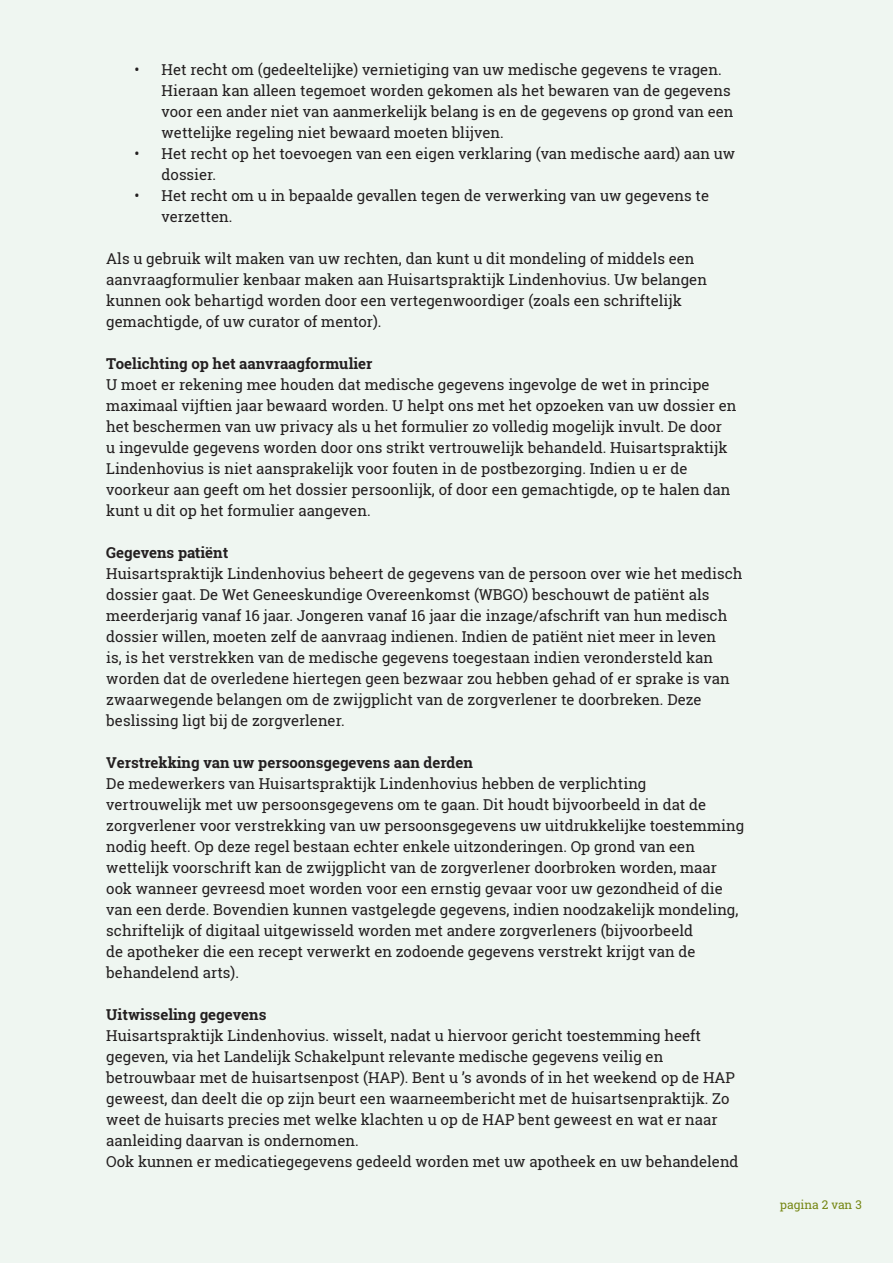
<style>
.page{position:relative;width:893px;height:1263px;background:#eff6f1}
.page>*{position:absolute;margin:0;border:0;box-sizing:border-box;transform-origin:0 0}
.t1{font:15px/21px "Roboto Slab";color:#231f20}
.t2{font:700 15px "Roboto Slab";color:#231f20}
.t3{font:12px "Roboto Slab";color:#768714}
</style>
<div class="page">
<p class="t1" style="left:162px;top:59px;width:573px;text-indent:-27px">• Het recht om (gedeeltelijke) vernietiging van uw medische gegevens te vragen.<br>Hieraan kan alleen tegemoet worden gekomen als het bewaren van de gegevens voor een ander niet van aanmerkelijk belang is en de gegevens op grond van een wettelijke regeling niet bewaard moeten blijven.</p>
<p class="t1" style="left:162px;top:143px;width:575px;text-indent:-27px">• Het recht op het toevoegen van een eigen verklaring (van medische aard) aan uw dossier.</p>
<p class="t1" style="left:162px;top:185px;width:549px;text-indent:-27px">• Het recht om u in bepaalde gevallen tegen de verwerking van uw gegevens te verzetten.</p>
<p class="t1" style="left:106px;top:248px;width:602px">Als u gebruik wilt maken van uw rechten, dan kunt u dit mondeling of middels een aanvraagformulier kenbaar maken aan Huisartspraktijk Lindenhovius. Uw belangen kunnen ook behartigd worden door een vertegenwoordiger (zoals een schriftelijk gemachtigde, of uw curator of mentor).</p>
<p class="t2" style="left:106px;top:353px;width:268px">Toelichting op het aanvraagformulier</p>
<p class="t1" style="left:106px;top:374px;width:632px">U moet er rekening mee houden dat medische gegevens ingevolge de wet in principe maximaal vijftien jaar bewaard worden. U helpt ons met het opzoeken van uw dossier en het beschermen van uw privacy als u het formulier zo volledig mogelijk invult. De door<br>u ingevulde gegevens worden door ons strikt vertrouwelijk behandeld. Huisartspraktijk Lindenhovius is niet aansprakelijk voor fouten in de postbezorging. Indien u er de voorkeur aan geeft om het dossier persoonlijk, of door een gemachtigde, op te halen dan kunt u dit op het formulier aangeven.</p>
<p class="t2" style="left:106px;top:542px;width:124px">Gegevens patiënt</p>
<p class="t1" style="left:106px;top:563px;width:638px">Huisartspraktijk Lindenhovius beheert de gegevens van de persoon over wie het medisch dossier gaat. De Wet Geneeskundige Overeenkomst (WBGO) beschouwt de patiënt als meerderjarig vanaf 16 jaar. Jongeren vanaf 16 jaar die inzage/afschrift van hun medisch dossier willen, moeten zelf de aanvraag indienen. Indien de patiënt niet meer in leven<br>is, is het verstrekken van de medische gegevens toegestaan indien verondersteld kan worden dat de overledene hiertegen geen bezwaar zou hebben gehad of er sprake is van zwaarwegende belangen om de zwijgplicht van de zorgverlener te doorbreken. Deze beslissing ligt bij de zorgverlener.</p>
<p class="t2" style="left:106px;top:752px;width:368px">Verstrekking van uw persoonsgegevens aan derden</p>
<p class="t1" style="left:106px;top:773px;width:639px">De medewerkers van Huisartspraktijk Lindenhovius hebben de verplichting vertrouwelijk met uw persoonsgegevens om te gaan. Dit houdt bijvoorbeeld in dat de zorgverlener voor verstrekking van uw persoonsgegevens uw uitdrukkelijke toestemming nodig heeft. Op deze regel bestaan echter enkele uitzonderingen. Op grond van een wettelijk voorschrift kan de zwijgplicht van de zorgverlener doorbroken worden, maar ook wanneer gevreesd moet worden voor een ernstig gevaar voor uw gezondheid of die van een derde. Bovendien kunnen vastgelegde gegevens, indien noodzakelijk mondeling, schriftelijk of digitaal uitgewisseld worden met andere zorgverleners (bijvoorbeeld<br>de apotheker die een recept verwerkt en zodoende gegevens verstrekt krijgt van de behandelend arts).</p>
<p class="t2" style="left:106px;top:1004px;width:162px">Uitwisseling gegevens</p>
<p class="t1" style="left:106px;top:1025px;width:630px">Huisartspraktijk Lindenhovius. wisselt, nadat u hiervoor gericht toestemming heeft gegeven, via het Landelijk Schakelpunt relevante medische gegevens veilig en betrouwbaar met de huisartsenpost (HAP). Bent u ’s avonds of in het weekend op de HAP geweest, dan deelt die op zijn beurt een waarneembericht met de huisartsenpraktijk. Zo weet de huisarts precies met welke klachten u op de HAP bent geweest en wat er naar aanleiding daarvan is ondernomen.</p>
<p class="t1" style="left:106px;top:1151px;width:634px">Ook kunnen er medicatiegegevens gedeeld worden met uw apotheek en uw behandelend</p>
<p class="t3" style="left:780px;top:1196px;width:83px">pagina 2 van 3</p>
</div>
